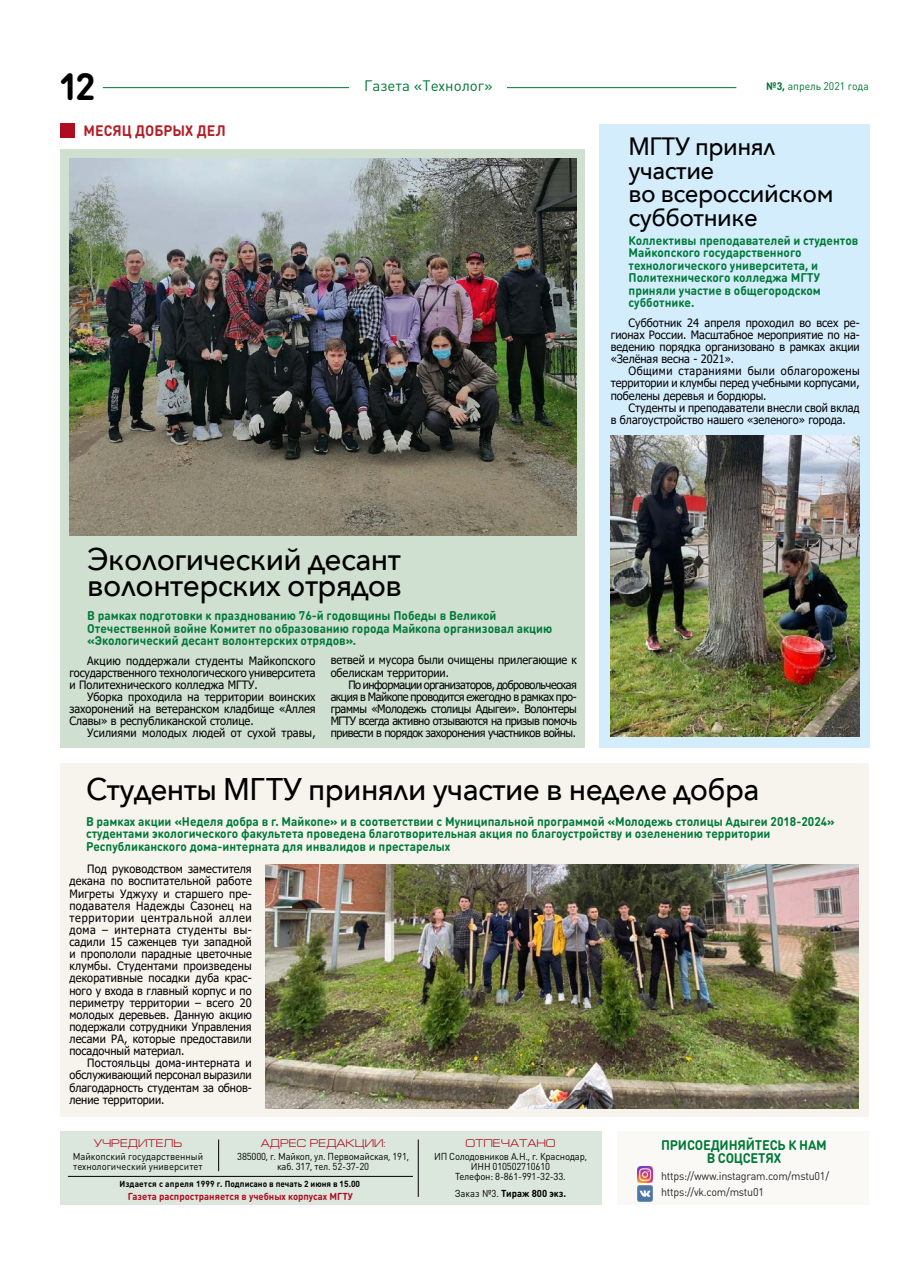
<style>
.page{position:relative;width:922px;height:1276px;background:#fff}
.page>*{position:absolute;margin:0;border:0;box-sizing:border-box;transform-origin:0 0}
.t1{font:700 37.5px "DIN Round Pro";color:#000}
.t2{font:500 31.25px/26.2px "Avenir Next";letter-spacing:-.02em;color:#000;scale:.95 1}
.t3{font:500 25px/23.8px "Avenir Next";letter-spacing:-.02em;color:#000;scale:.95 1}
.t4{font:15px "DIN Round Pro";color:#007634}
.t5{font:700 15px "DIN Round Pro";letter-spacing:.005em;color:#b31f28;scale:.95 1}
.t6{font:700 13.75px/13.1px "DIN Round Pro";letter-spacing:-.015em;color:#007a39;text-align:center;scale:.95 1}
.t7{font:700 12.5px/12.5px "DIN Round Pro";color:#007a39;scale:.95 1}
.t8{font:11.5px/12.1px "Tahoma";color:#000;text-align:justify;scale:.95 1}
.t9{font:11.25px/16.2px "DIN Round Pro";letter-spacing:-.02em;color:#282827;scale:.95 1}
.t10{font:11.25px "Europe Ext Normal";color:#af0c21;scale:.95 1}
.t11{font:10.88px "DIN Round Pro";color:#007634;scale:.95 1}
.t12{font:10px/10px "DIN Round Pro";letter-spacing:-.02em;color:#000;text-align:center;scale:.95 1}
.t13{font:10px/10px "DIN Round Pro";color:#000;scale:.95 1}
.t14{font:700 10px "DIN Round Pro";color:#af0c21;scale:.95 1}
.t15{font:700 10px "DIN Round Pro";color:#000;scale:.95 1}
.t16{font:700 8.75px "DIN Round Pro";color:#000;scale:.95 1}
.s1{font-weight:700}
.s2{font-weight:400}
</style>
<div class="page">
<div style="left:60px;top:763px;width:808px;height:353px;background:#f7f3ed"></div>
<div style="left:61px;top:150px;width:524px;height:598px;background:#cfdfd0"></div>
<div style="left:599px;top:124px;width:270px;height:624px;background:#d4edfc"></div>
<hr style="left:103px;top:87px;width:633px;height:1px;background:#007634">
<div style="left:349px;top:74px;width:157px;height:26px;background:#fff"></div>
<div style="left:60px;top:123px;width:14px;height:15px;background:#af0c21"></div>
<div style="left:617px;top:1131px;width:251px;height:74px;background:#fbf9f6"></div>
<div style="left:60px;top:1131px;width:541px;height:74px;background:#dbe7dc"></div>
<hr style="left:68px;top:1176px;width:345px;height:1px;background:#000">
<hr style="left:218px;top:1139px;width:1px;height:32px;background:#000">
<hr style="left:418px;top:1139px;width:1px;height:58px;background:#000">
<img style="left:637px;top:1166px;width:15px;height:16px">
<img style="left:637px;top:1185px;width:15px;height:16px">
<img style="left:69px;top:158px;width:507px;height:378px">
<img style="left:610px;top:436px;width:249px;height:300px">
<img style="left:266px;top:864px;width:591px;height:244px">
<h1 class="t1" style="left:58px;top:60px;width:38px">12</h1>
<h3 class="t4" style="left:364px;top:76px;width:130px">Газета «Технолог»</h3>
<p class="t11" style="left:766px;top:79px;width:109px"><span class="s1">№3,</span> апрель 2021 года</p>
<h3 class="t5" style="left:83px;top:120px;width:151px">МЕСЯЦ ДОБРЫХ ДЕЛ</h3>
<h3 class="t3" style="left:628px;top:133px;width:217px">МГТУ принял участие<br>во всероссийском субботнике</h3>
<p class="t7" style="left:628px;top:234px;width:243px">Коллективы преподавателей и студентов<br>Майкопского государственного технологического университета, и<br>Политехнического колледжа МГТУ приняли участие в общегородском субботнике.</p>
<p class="t8" style="left:610px;top:317px;width:263px;text-indent:18px">Субботник 24 апреля проходил во всех ре&shy;гионах России. Масштабное мероприятие по на&shy;ведению порядка организовано в рамках акции «Зелёная весна - 2021».</p>
<p class="t8" style="left:610px;top:366px;width:263px;text-indent:18px">Общими стараниями были облагорожены территории и клумбы перед учебными корпусами, побелены деревья и бордюры.</p>
<p class="t8" style="left:610px;top:402px;width:263px;text-indent:18px">Студенты и преподаватели внесли свой вклад в благоустройство нашего «зеленого» города.</p>
<h2 class="t2" style="left:87px;top:545px;width:332px">Экологический десант волонтерских отрядов</h2>
<p class="t7" style="left:87px;top:609px;width:491px">В рамках подготовки к празднованию 76-й годовщины Победы в Великой<br>Отечественной войне Комитет по образованию города Майкопа организовал акцию «Экологический десант волонтерских отрядов».</p>
<p class="t8" style="left:69px;top:655px;width:260px;text-indent:18px">Акцию поддержали студенты Майкопского государственного технологического университета и Политехнического колледжа МГТУ.</p>
<p class="t8" style="left:69px;top:691px;width:260px;text-indent:18px">Уборка проходила на территории воинских захоронений на ветеранском кладбище «Аллея Славы» в республиканской столице.</p>
<p class="t8" style="left:87px;top:727px;width:242px">Усилиями молодых людей от сухой травы,</p>
<p class="t8" style="left:330px;top:655px;width:260px">ветвей и мусора были очищены прилегающие к обелискам территории.</p>
<p class="t8" style="left:330px;top:679px;width:260px;text-indent:18px">По информации организаторов, добровольческая акция в Майкопе проводится ежегодно в рамках про&shy;граммы «Молодежь столицы Адыгеи». Волонтеры МГТУ всегда активно отзываются на призыв помочь привести в порядок захоронения участников войны.</p>
<h2 class="t2" style="left:86px;top:775px;width:710px">Студенты МГТУ приняли участие в неделе добра</h2>
<p class="t7" style="left:86px;top:814px;width:789px">В рамках акции «Неделя добра в г. Майкопе» и в соответствии с Муниципальной программой «Молодежь столицы Адыгеи 2018-2024» студентами экологического факультета проведена благотворительная акция по благоустройству и озеленению территории<br>Республиканского дома-интерната для инвалидов и престарелых</p>
<p class="t8" style="left:69px;top:863px;width:193px;text-indent:18px">Под руководством заместителя декана по воспитательной работе Мигреты Уджуху и старшего пре&shy;подавателя Надежды Сазонец на территории центральной аллеи дома – интерната студенты вы&shy;садили 15 саженцев туи западной и пропололи парадные цветочные клумбы. Студентами произведены декоративные посадки дуба крас&shy;ного у входа в главный корпус и по периметру территории – всего 20 молодых деревьев. Данную акцию подержали сотрудники Управления лесами РА, которые предоставили посадочный материал.</p>
<p class="t8" style="left:69px;top:1057px;width:193px;text-indent:18px">Постояльцы дома-интерната и обслуживающий персонал выразили благодарность студентам за обнов&shy;ление территории.</p>
<p class="t10" style="left:94px;top:1137px;width:94px">УЧРЕДИТЕЛЬ</p>
<p class="t13" style="left:73px;top:1151px;width:139px">Майкопский государственный технологический университет</p>
<p class="t10" style="left:261px;top:1137px;width:133px">АДРЕС РЕДАКЦИИ:</p>
<p class="t12" style="left:237px;top:1151px;width:182px">385000, г. Майкоп, ул. Первомайская, 191, каб. 317, тел. 52-37-20</p>
<p class="t16" style="left:119px;top:1177px;width:255px">Издается с апреля 1999 г. Подписано в печать 2 июня в 15.00</p>
<p class="t14" style="left:128px;top:1189px;width:238px">Газета распространяется в учебных корпусах МГТУ</p>
<p class="t10" style="left:465px;top:1137px;width:97px">ОТПЕЧАТАНО</p>
<p class="t12" style="left:434px;top:1151px;width:162px">ИП Солодовников А.Н., г. Краснодар,<br>ИНН 010502710610<br>Телефон: 8-861-991-32-33.</p>
<p class="t15" style="left:454px;top:1187px;width:119px"><span class="s2">Заказ №3.</span> Тираж 800 экз.</p>
<p class="t6" style="left:661px;top:1138px;width:176px">ПРИСОЕДИНЯЙТЕСЬ К НАМ<br>В СОЦСЕТЯХ</p>
<p class="t9" style="left:660px;top:1167px;width:178px">https://www.instagram.com/mstu01/ https://vk.com/mstu01</p>
</div>
